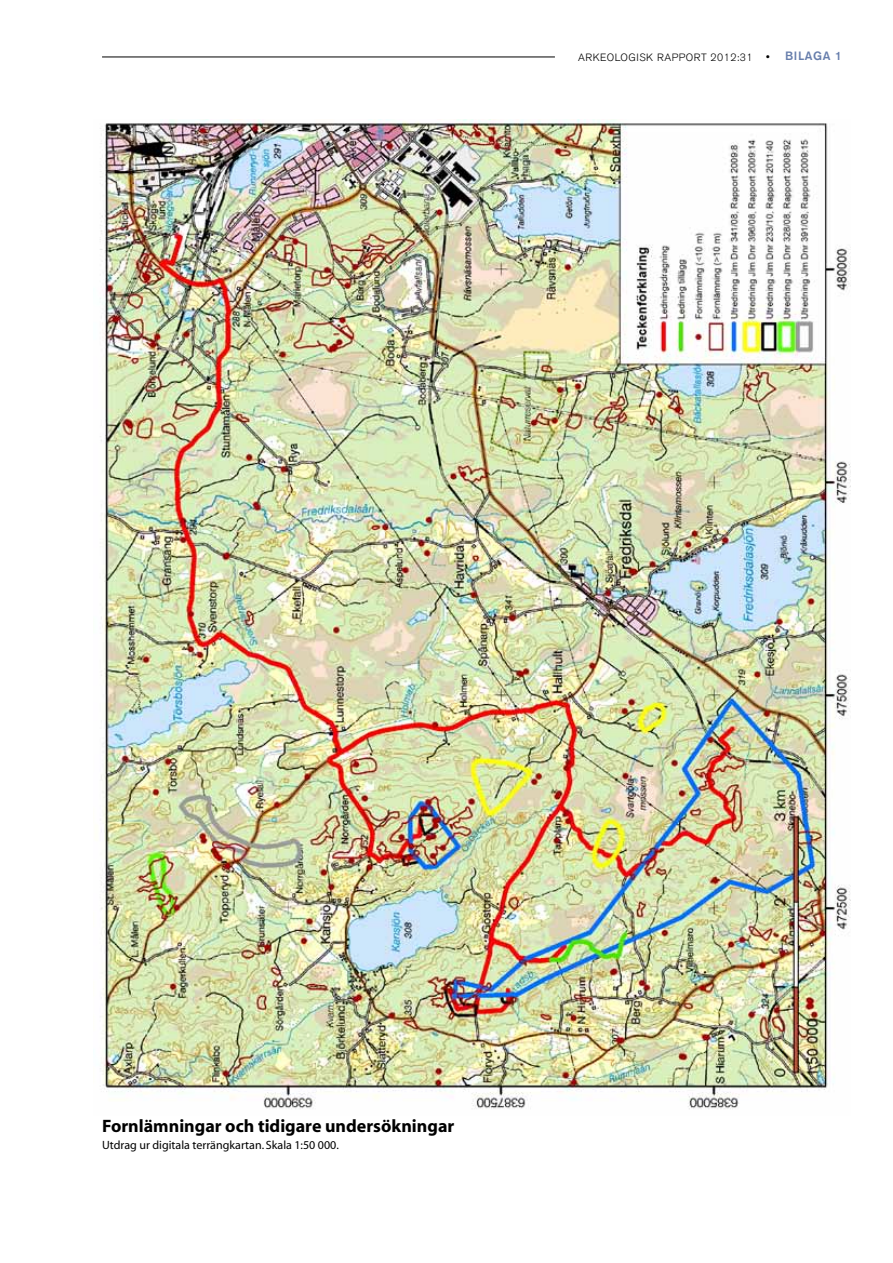
<style>
.page{position:relative;width:893px;height:1263px;background:#fff}
.page>*{position:absolute;margin:0;border:0;box-sizing:border-box;transform-origin:0 0}
.t1{font:700 18px "Myriad";color:#000}
.t2{font:12px "Myriad";color:#000}
.t3{font:500 12px "Akzidenz Grotesk BQ";letter-spacing:.05em;color:#677eac}
.t4{font:300 10.5px "Akzidenz Grotesk BQ";letter-spacing:.05em;color:#000}
.s1{font-family:"Arial";font-weight:400;font-size:12px}
</style>
<div class="page">
<hr style="left:102px;top:57px;width:453px;height:1px;background:#000">
<img style="left:100px;top:119px;width:750px;height:990px">
<p class="t4" style="left:578px;top:51px;width:193px">ARKEOLOGISK RAPPORT 2012:31 <span class="s1">•</span></p>
<p class="t3" style="left:785px;top:49px;width:58px">BILAGA 1</p>
<h1 class="t1" style="left:102px;top:1117px;width:354px">Fornlämningar och tidigare undersökningar</h1>
<p class="t2" style="left:102px;top:1139px;width:238px">Utdrag ur digitala terrängkartan. Skala 1:50 000.</p>
</div>
